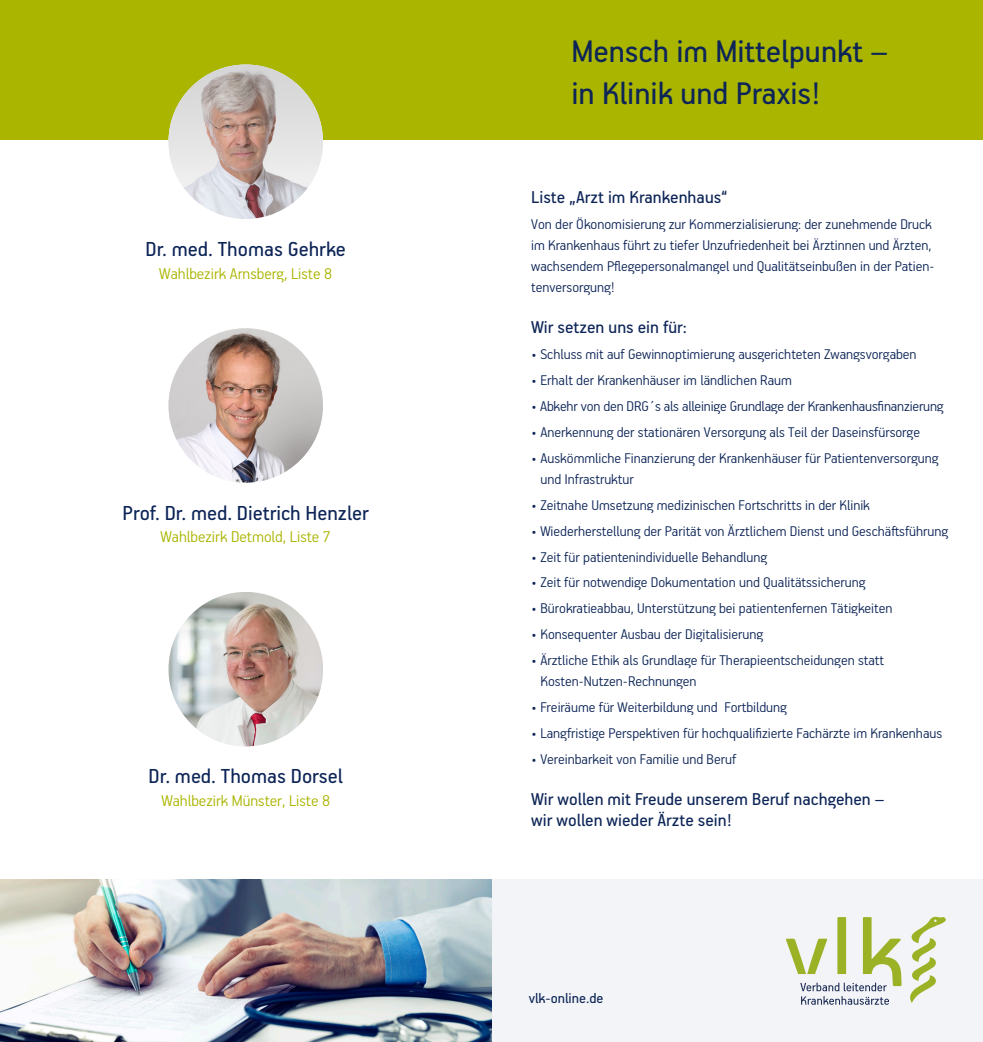
<style>
.page{position:relative;width:983px;height:1042px;background:#fff}
.page>*{position:absolute;margin:0;border:0;box-sizing:border-box;transform-origin:0 0}
.t1{font:35px/42px "PF Handbook Pro";color:#0d2557}
.t2{font:22.75px "PF Handbook Pro";color:#0d2557}
.t3{font:19.25px/21px "PF Handbook Pro";color:#0d2557}
.t4{font:300 17.5px "PF Handbook Pro";color:#aab500}
.t5{font:300 15.75px/21px "PF Handbook Pro";color:#0d2557}
.t6{font:15.75px "PF Handbook Pro";color:#0d2557}
</style>
<div class="page">
<div style="left:0;top:0;width:982px;height:140px;background:#aab500"></div>
<div style="left:491px;top:879px;width:491px;height:163px;background:#f3f4f7"></div>
<svg style="left:786px;top:917px;width:159px;height:88px"></svg>
<img style="left:0;top:879px;width:491px;height:163px">
<img style="left:168px;top:328px;width:155px;height:155px;border-radius:77px">
<img style="left:168px;top:64px;width:155px;height:155px;border-radius:77px">
<img style="left:168px;top:592px;width:155px;height:154px;border-radius:77px">
<h2 class="t2" style="left:145px;top:235px;width:202px">Dr. med. Thomas Gehrke</h2>
<p class="t4" style="left:159px;top:263px;width:174px">Wahlbezirk Arnsberg, Liste 8</p>
<h2 class="t2" style="left:123px;top:499px;width:248px">Prof. Dr. med. Dietrich Henzler</h2>
<p class="t4" style="left:160px;top:526px;width:172px">Wahlbezirk Detmold, Liste 7</p>
<h2 class="t2" style="left:148px;top:762px;width:196px">Dr. med. Thomas Dorsel</h2>
<p class="t4" style="left:161px;top:790px;width:170px">Wahlbezirk Münster, Liste 8</p>
<h1 class="t1" style="left:571px;top:29px;width:318px">Mensch im Mittelpunkt – in Klinik und Praxis!</h1>
<p class="t3" style="left:531px;top:186px;width:197px">Liste „Arzt im Krankenhaus“</p>
<p class="t5" style="left:531px;top:213px;width:404px">Von der Ökonomisierung zur Kommerzialisierung: der zunehmende Druck im Krankenhaus führt zu tiefer Unzufriedenheit bei Ärztinnen und Ärzten, wachsendem Pflegepersonalmangel und Qualitätseinbußen in der Patien&shy;tenversorgung!</p>
<p class="t3" style="left:531px;top:316px;width:157px">Wir setzen uns ein für:</p>
<p class="t5" style="left:531px;top:343px;width:387px">• Schluss mit auf Gewinnoptimierung ausgerichteten Zwangsvorgaben</p>
<p class="t5" style="left:531px;top:369px;width:262px">• Erhalt der Krankenhäuser im ländlichen Raum</p>
<p class="t5" style="left:531px;top:395px;width:414px">• Abkehr von den DRG´s als alleinige Grundlage der Krankenhausfinanzierung</p>
<p class="t5" style="left:531px;top:421px;width:390px">• Anerkennung der stationären Versorgung als Teil der Daseinsfürsorge</p>
<p class="t5" style="left:540px;top:447px;width:399px;text-indent:-9px">• Auskömmliche Finanzierung der Krankenhäuser für Patientenversorgung und Infrastruktur</p>
<p class="t5" style="left:531px;top:493px;width:340px">• Zeitnahe Umsetzung medizinischen Fortschritts in der Klinik</p>
<p class="t5" style="left:531px;top:519px;width:418px">• Wiederherstellung der Parität von Ärztlichem Dienst und Geschäftsführung</p>
<p class="t5" style="left:531px;top:545px;width:237px">• Zeit für patientenindividuelle Behandlung</p>
<p class="t5" style="left:531px;top:571px;width:336px">• Zeit für notwendige Dokumentation und Qualitätssicherung</p>
<p class="t5" style="left:531px;top:597px;width:363px">• Bürokratieabbau, Unterstützung bei patientenfernen Tätigkeiten</p>
<p class="t5" style="left:531px;top:623px;width:233px">• Konsequenter Ausbau der Digitalisierung</p>
<p class="t5" style="left:540px;top:649px;width:345px;text-indent:-9px">• Ärztliche Ethik als Grundlage für Therapieentscheidungen statt<br>Kosten-Nutzen-Rechnungen</p>
<p class="t5" style="left:531px;top:696px;width:257px">• Freiräume für Weiterbildung und Fortbildung</p>
<p class="t5" style="left:531px;top:722px;width:412px">• Langfristige Perspektiven für hochqualifizierte Fachärzte im Krankenhaus</p>
<p class="t5" style="left:531px;top:748px;width:206px">• Vereinbarkeit von Familie und Beruf</p>
<p class="t3" style="left:531px;top:788px;width:355px">Wir wollen mit Freude unserem Beruf nachgehen – wir wollen wieder Ärzte sein!</p>
<p class="t6" style="left:528px;top:989px;width:76px">vlk-online.de</p>
</div>
